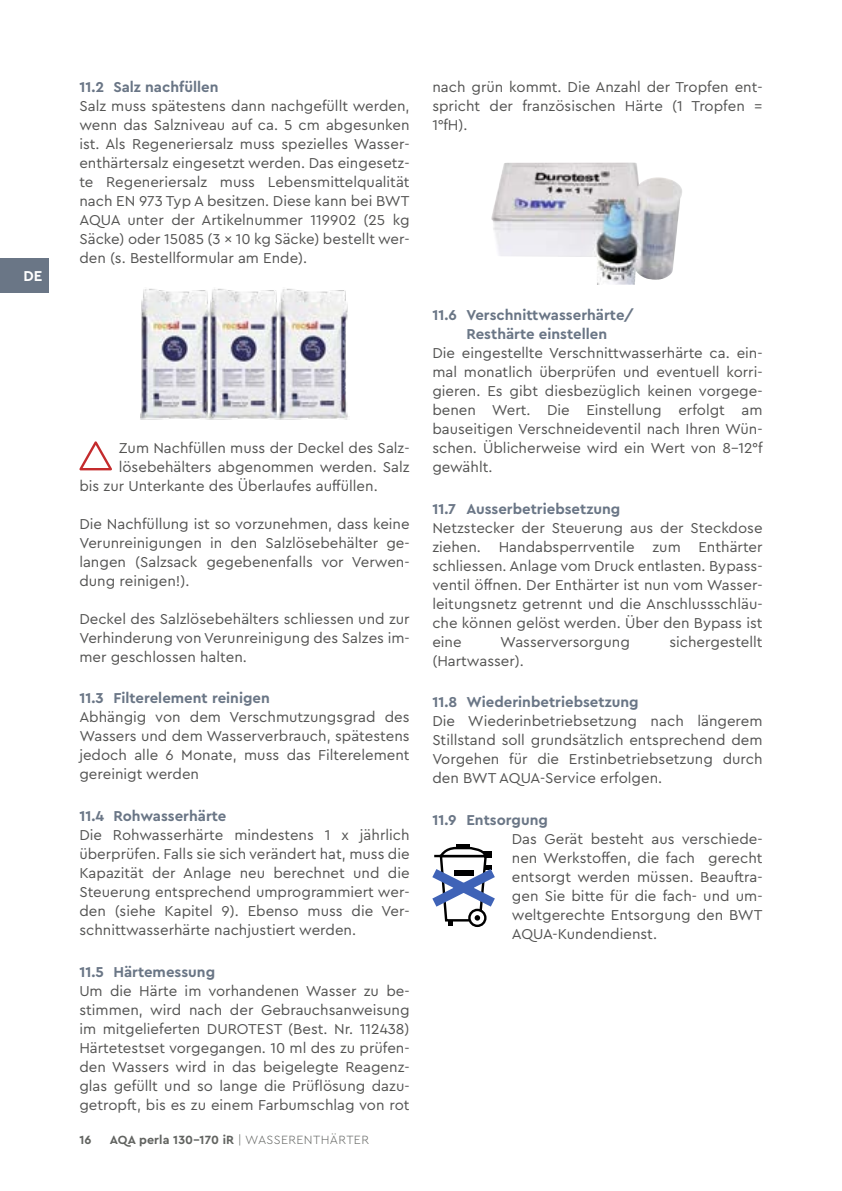
<style>
.page{position:relative;width:842px;height:1191px;background:#fff}
.page>*{position:absolute;margin:0;border:0;box-sizing:border-box;transform-origin:0 0}
.Grundtext{font:15px/19px "Cera PRO";color:#535352;text-align:justify}
.t1{font:700 15px/19px "Cera PRO";color:#6a7686;text-align:center}
.t2{font:700 15px "Cera PRO";color:#fff}
.t3{font:700 12.4px "Cera PRO";letter-spacing:.01em;color:#616360}
.s1{font-weight:300}
</style>
<div class="page">
<div style="left:0;top:258px;width:48px;height:34px;background:#6a7686"></div>
<img style="left:140px;top:288px;width:208px;height:132px">
<svg style="left:79px;top:441px;width:33px;height:29px"></svg>
<img style="left:491px;top:162px;width:146px;height:123px">
<hr style="left:456px;top:844px;width:13px;height:4px;background:#000">
<div style="left:468px;top:908px;width:18px;height:19px;border:2px solid #000;border-radius:50%"></div>
<svg style="left:432px;top:845px;width:63px;height:81px"></svg>
<p class="t2" style="left:24px;top:266px;width:20px">DE</p>
<p class="t1" style="left:79px;top:76px;width:141px">11.2 Salz nachfüllen</p>
<p class="Grundtext" style="left:79px;top:95px;width:332px">Salz muss spätestens dann nachgefüllt werden, wenn das Salzniveau auf ca. 5 cm abgesunken ist. Als Regeneriersalz muss spezielles Wasser&shy;enthärtersalz eingesetzt werden. Das eingesetz&shy;te Regeneriersalz muss Lebensmittelqualität nach EN 973 Typ A besitzen. Diese kann bei BWT AQUA unter der Artikelnummer 119902 (25 kg Säcke) oder 15085 (3 x 10 kg Säcke) bestellt wer&shy;den (s. Bestellformular am Ende).</p>
<p class="Grundtext" style="left:119px;top:437px;width:292px">Zum Nachfüllen muss der Deckel des Salz-</p>
<p class="Grundtext" style="left:119px;top:456px;width:292px">lösebehälters abgenommen werden. Salz</p>
<p class="Grundtext" style="left:79px;top:475px;width:300px">bis zur Unterkante des Überlaufes auffüllen.</p>
<p class="Grundtext" style="left:79px;top:513px;width:332px">Die Nachfüllung ist so vorzunehmen, dass keine Verunreinigungen in den Salzlösebehälter ge&shy;langen (Salzsack gegebenenfalls vor Verwen&shy;dung reinigen!).</p>
<p class="Grundtext" style="left:79px;top:608px;width:332px">Deckel des Salzlösebehälters schliessen und zur Verhinderung von Verunreinigung des Salzes im&shy;mer geschlossen halten.</p>
<p class="t1" style="left:79px;top:688px;width:192px">11.3 Filterelement reinigen</p>
<p class="Grundtext" style="left:79px;top:707px;width:332px">Abhängig von dem Verschmutzungsgrad des Wassers und dem Wasserverbrauch, spätestens jedoch alle 6 Monate, muss das Filterelement gereinigt werden</p>
<p class="t1" style="left:79px;top:806px;width:149px">11.4 Rohwasserhärte</p>
<p class="Grundtext" style="left:79px;top:825px;width:332px">Die Rohwasserhärte mindestens 1 x jährlich überprüfen. Falls sie sich verändert hat, muss die Kapazität der Anlage neu berechnet und die Steuerung entsprechend umprogrammiert wer&shy;den (siehe Kapitel 9). Ebenso muss die Ver&shy;schnittwasserhärte nachjustiert werden.</p>
<p class="t1" style="left:79px;top:961px;width:137px">11.5 Härtemessung</p>
<p class="Grundtext" style="left:79px;top:980px;width:332px">Um die Härte im vorhandenen Wasser zu be&shy;stimmen, wird nach der Gebrauchsanweisung im mitgelieferten DUROTEST (Best. Nr. 112438)<br>Härtetestset vorgegangen. 10 ml des zu prüfen&shy;den Wassers wird in das beigelegte Reagenz&shy;glas gefüllt und so lange die Prüflösung dazu&shy;getropft, bis es zu einem Farbumschlag von rot</p>
<p class="t3" style="left:79px;top:1132px;width:14px">16</p>
<p class="t3" style="left:110px;top:1132px;width:261px">AQA perla 130–170 iR <span class="s1">| WASSERENTHÄRTER</span></p>
<p class="Grundtext" style="left:432px;top:76px;width:332px">nach grün kommt. Die Anzahl der Tropfen ent&shy;spricht der französischen Härte (1 Tropfen = 1°fH).</p>
<p class="t1" style="left:432px;top:305px;width:203px">11.6 Verschnittwasserhärte/<br>Resthärte einstellen</p>
<p class="Grundtext" style="left:432px;top:343px;width:332px">Die eingestellte Verschnittwasserhärte ca. ein&shy;mal monatlich überprüfen und eventuell korri&shy;gieren. Es gibt diesbezüglich keinen vorgege&shy;benen Wert. Die Einstellung erfolgt am bauseitigen Verschneideventil nach Ihren Wün&shy;schen. Üblicherweise wird ein Wert von 8-12°f gewählt.</p>
<p class="t1" style="left:432px;top:498px;width:190px">11.7 Ausserbetriebsetzung</p>
<p class="Grundtext" style="left:432px;top:517px;width:332px">Netzstecker der Steuerung aus der Steckdose ziehen. Handabsperrventile zum Enthärter schliessen. Anlage vom Druck entlasten. Bypass&shy;ventil öffnen. Der Enthärter ist nun vom Wasser&shy;leitungsnetz getrennt und die Anschlussschläu&shy;che können gelöst werden. Über den Bypass ist eine</p>
<p class="Grundtext" style="left:500px;top:631px;width:131px">Wasserversorgung</p>
<p class="Grundtext" style="left:669px;top:631px;width:95px">sichergestellt</p>
<p class="Grundtext" style="left:432px;top:650px;width:93px">(Hartwasser).</p>
<p class="t1" style="left:432px;top:692px;width:208px">11.8 Wiederinbetriebsetzung</p>
<p class="Grundtext" style="left:432px;top:711px;width:332px">Die Wiederinbetriebsetzung nach längerem Stillstand soll grundsätzlich entsprechend dem Vorgehen für die Erstinbetriebsetzung durch den BWT AQUA-Service erfolgen.</p>
<p class="t1" style="left:432px;top:810px;width:117px">11.9 Entsorgung</p>
<p class="Grundtext" style="left:512px;top:829px;width:252px">Das Gerät besteht aus verschiede&shy;nen Werkstoffen, die fach gerecht entsorgt werden müssen. Beauftra&shy;gen Sie bitte für die fach- und um&shy;weltgerechte Entsorgung den BWT AQUA-Kundendienst.</p>
</div>
